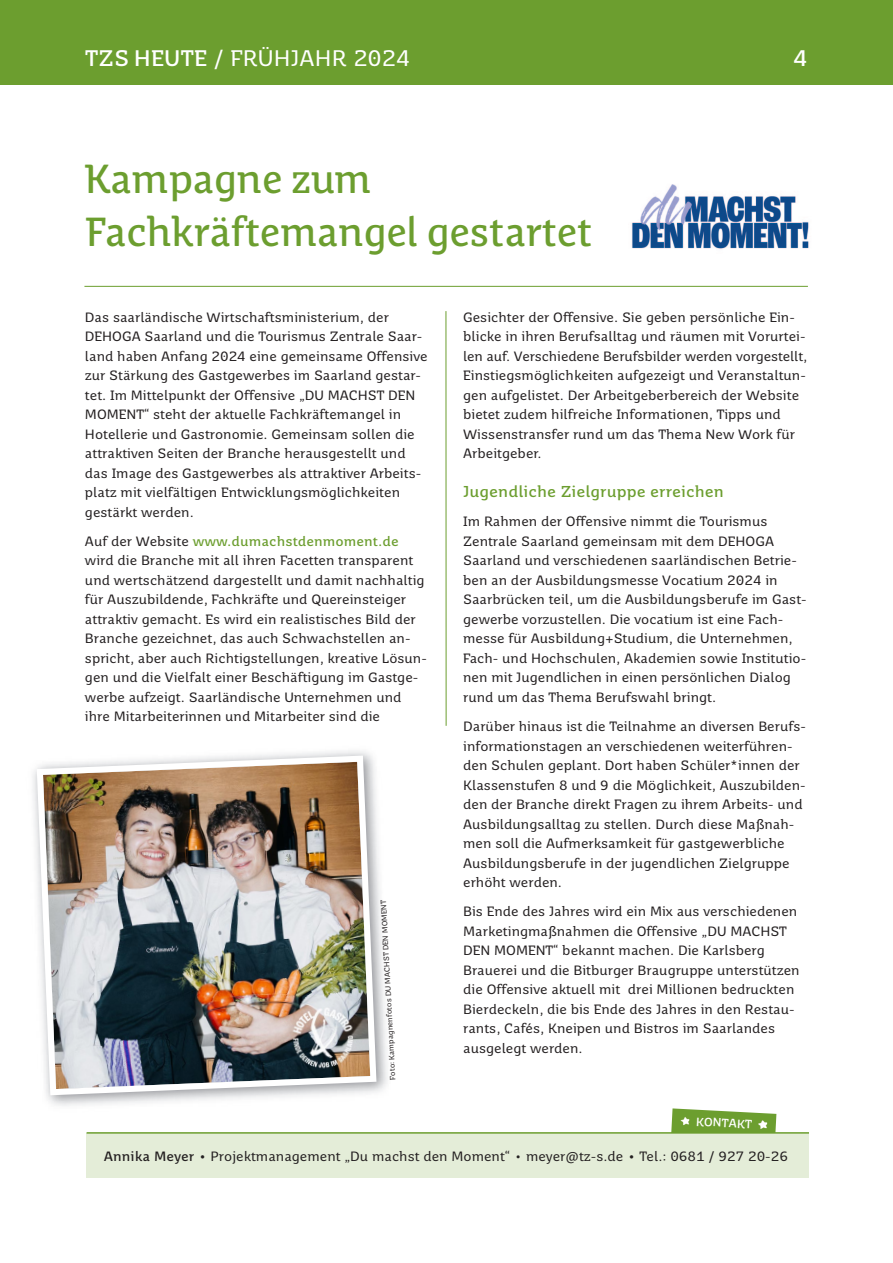
<style>
.page{position:relative;width:893px;height:1263px;background:#fff}
.page>*{position:absolute;margin:0;border:0;box-sizing:border-box;transform-origin:0 0}
.t1{font:40.5px/52.5px "Saar 1450 Headline";color:#6c9e2f}
.t2{font:22.5px "Saar 1450 Text";letter-spacing:.01em;color:#fff}
.t3{font:700 22.5px "Saar 1450 Text";color:#fff}
.t4{font:700 15.75px "Saar 1450 Text";color:#6c9e2f}
.t5{font:13.5px/19.5px "Saar 1450 Text";color:#231f20}
.t6{font:700 12px "Saar 1450 Text";color:#fff}
.t7{font:7.5px "Saar 1450 Text";color:#231f20}
.s1{font-weight:700}
.s2{font-weight:700;color:#6c9e2f}
</style>
<div class="page">
<div style="left:0;top:0;width:893px;height:84px;background:#6c9e2f"></div>
<hr style="left:446px;top:311px;width:1px;height:415px;background:#6c9e2f">
<hr style="left:84px;top:286px;width:724px;height:1px;background:#6c9e2f">
<img style="left:33px;top:751px;width:355px;height:355px">
<img style="left:34px;top:752px;width:346px;height:346px">
<svg style="left:671px;top:1108px;width:105px;height:24px;background:#85ae52"></svg>
<div style="left:86px;top:1133px;width:723px;height:45px;background:#e4edd8"></div>
<hr style="left:87px;top:1132px;width:722px;height:2px;background:#6c9e2f">
<img style="left:631px;top:184px;width:178px;height:65px">
<h2 class="t2" style="left:85px;top:49px;width:327px"><span class="s1">TZS HEUTE</span> / FRÜHJAHR 2024</h2>
<h2 class="t3" style="left:793px;top:49px;width:16px">4</h2>
<h1 class="t1" style="left:85px;top:156px;width:509px">Kampagne zum<br>Fachkräftemangel gestartet</h1>
<p class="t5" style="left:85px;top:308px;width:344px">Das saarländische Wirtschaftsministerium, der DEHOGA Saarland und die Tourismus Zentrale Saar&shy;land haben Anfang 2024 eine gemeinsame Offensive zur Stärkung des Gastgewerbes im Saarland gestar&shy;tet. Im Mittelpunkt der Offensive „DU MACHST DEN MOMENT“ steht der aktuelle Fachkräftemangel in Hotellerie und Gastronomie. Gemeinsam sollen die attraktiven Seiten der Branche herausgestellt und das Image des Gastgewerbes als attraktiver Arbeits&shy;platz mit vielfältigen Entwicklungsmöglichkeiten gestärkt werden.</p>
<p class="t5" style="left:85px;top:533px;width:343px">Auf der Website <span class="s2">www.dumachstdenmoment.de </span>wird die Branche mit all ihren Facetten transparent und wertschätzend dargestellt und damit nachhaltig für Auszubildende, Fachkräfte und Quereinsteiger attraktiv gemacht. Es wird ein realistisches Bild der Branche gezeichnet, das auch Schwachstellen an&shy;spricht, aber auch Richtigstellungen, kreative Lösun&shy;gen und die Vielfalt einer Beschäftigung im Gastge&shy;werbe aufzeigt. Saarländische Unternehmen und ihre Mitarbeiterinnen und Mitarbeiter sind die</p>
<p class="t7" style="left:390px;top:1080px;width:181px;rotate:-93deg">Foto: Kampagnenfotos DU MACHST DEN MOMENT</p>
<p class="t5" style="left:463px;top:308px;width:345px">Gesichter der Offensive. Sie geben persönliche Ein&shy;blicke in ihren Berufsalltag und räumen mit Vorurtei&shy;len auf. Verschiedene Berufsbilder werden vorgestellt, Einstiegsmöglichkeiten aufgezeigt und Veranstaltun&shy;gen aufgelistet. Der Arbeitgeberbereich der Website bietet zudem hilfreiche Informationen, Tipps und Wissenstransfer rund um das Thema New Work für Arbeitgeber.</p>
<p class="t4" style="left:463px;top:485px;width:262px">Jugendliche Zielgruppe erreichen</p>
<p class="t5" style="left:463px;top:513px;width:345px">Im Rahmen der Offensive nimmt die Tourismus Zentrale Saarland gemeinsam mit dem DEHOGA Saarland und verschiedenen saarländischen Betrie&shy;ben an der Ausbildungsmesse Vocatium 2024 in Saarbrücken teil, um die Ausbildungsberufe im Gast&shy;gewerbe vorzustellen. Die vocatium ist eine Fach&shy;messe für Ausbildung+Studium, die Unternehmen, Fach- und Hochschulen, Akademien sowie Institutio&shy;nen mit Jugendlichen in einen persönlichen Dialog rund um das Thema Berufswahl bringt.</p>
<p class="t5" style="left:463px;top:718px;width:344px">Darüber hinaus ist die Teilnahme an diversen Berufs&shy;informationstagen an verschiedenen weiterführen&shy;den Schulen geplant. Dort haben Schüler*innen der Klassenstufen 8 und 9 die Möglichkeit, Auszubilden&shy;den der Branche direkt Fragen zu ihrem Arbeits- und Ausbildungsalltag zu stellen. Durch diese Maßnah&shy;men soll die Aufmerksamkeit für gastgewerbliche Ausbildungsberufe in der jugendlichen Zielgruppe erhöht werden.</p>
<p class="t5" style="left:463px;top:903px;width:338px">Bis Ende des Jahres wird ein Mix aus verschiedenen Marketingmaßnahmen die Offensive „DU MACHST DEN MOMENT“ bekannt machen. Die Karlsberg Brauerei und die Bitburger Braugruppe unterstützen die Offensive aktuell mit drei Millionen bedruckten Bierdeckeln, die bis Ende des Jahres in den Restau&shy;rants, Cafés, Kneipen und Bistros im Saarlandes ausgelegt werden.</p>
<p class="t6" style="left:696px;top:1116px;width:58px;rotate:3deg">KONTAKT</p>
<p class="t5" style="left:104px;top:1148px;width:685px"><span class="s1">Annika Meyer •</span> Projektmanagement „Du machst den Moment“ • meyer@tz-s.de <span class="s1">•</span> Tel.: 0681 / 927 20-26</p>
</div>
